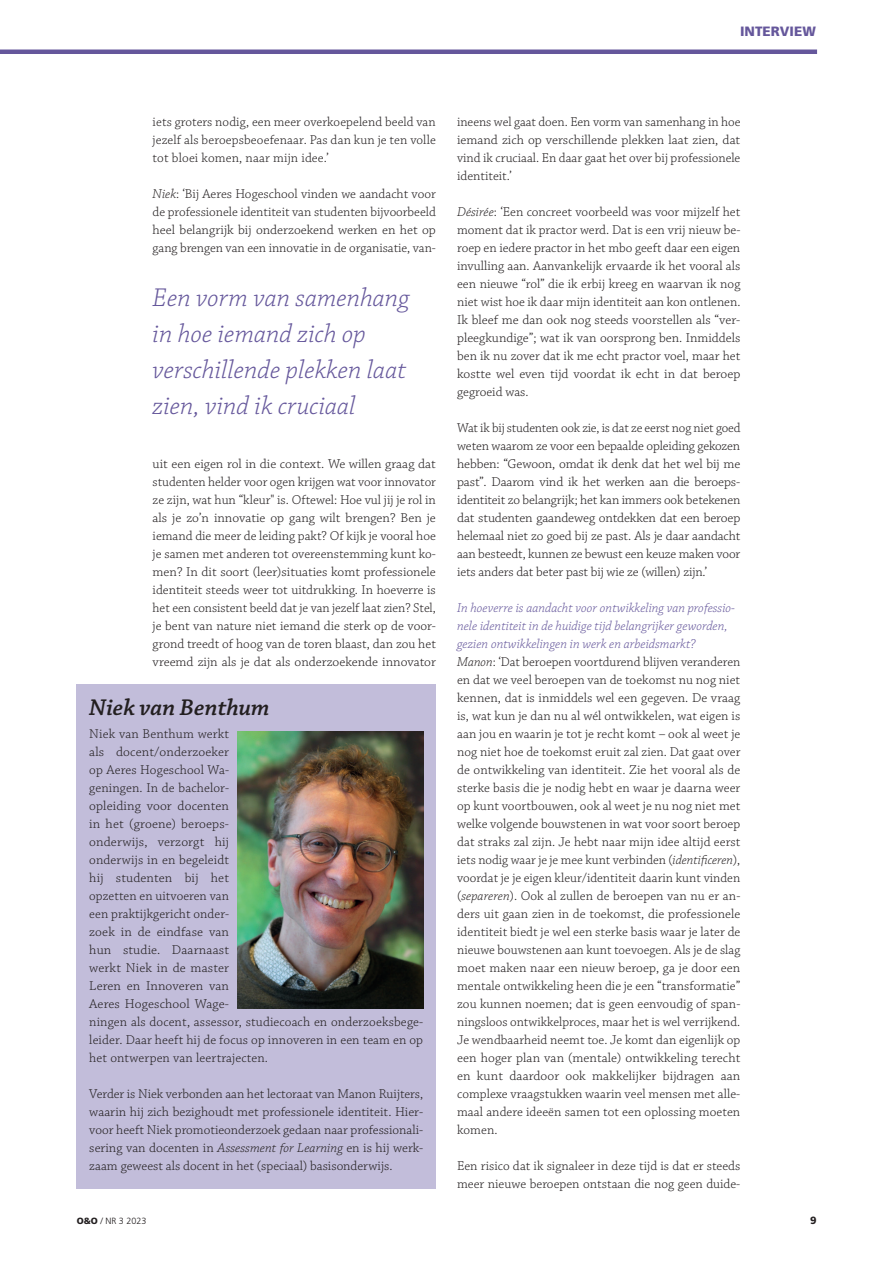
<style>
.page{position:relative;width:893px;height:1263px;background:#fff}
.page>*{position:absolute;margin:0;border:0;box-sizing:border-box;transform-origin:0 0}
.t1{font:italic 300 27px/36px "Chaparral Pro";color:#65579b}
.t2{font:italic 600 24px "Chaparral Pro";color:#231f20}
.t3{font:300 13.5px/18px "Chaparral Pro";letter-spacing:.005em;color:#231f20;text-align:justify}
.t4{font:900 13.5px "Frutiger LT Std";color:#65579b}
.t5{font:900 10.5px "Frutiger LT Std";color:#231f20}
.t6{font:300 9px "Frutiger LT Std";color:#231f20}
.s1{font-style:italic}
.s2{font-style:italic;color:#65579b}
.s3{font-weight:900}
</style>
<div class="page">
<div style="left:0;top:49px;width:817px;height:5px;background:#65579b"></div>
<div style="left:77px;top:684px;width:359px;height:504px;background:#c2bdda"></div>
<img style="left:238px;top:731px;width:185px;height:277px">
<p class="t4" style="left:740px;top:23px;width:77px">INTERVIEW</p>
<p class="t3" style="left:153px;top:113px;width:285px">iets groters nodig, een meer overkoepelend beeld van jezelf als beroepsbeoefenaar. Pas dan kun je ten volle tot bloei komen, naar mijn idee.’</p>
<p class="t3" style="left:153px;top:185px;width:285px"><span class="s1">Niek</span>: ‘Bij Aeres Hogeschool vinden we aandacht voor de professionele identiteit van studenten bijvoorbeeld heel belangrijk bij onderzoekend werken en het op gang brengen van een innovatie in de organisatie, van-</p>
<h1 class="t1" style="left:153px;top:281px;width:258px">Een vorm van samenhang in hoe iemand zich op verschillende plekken laat zien, vind ik cruciaal</h1>
<p class="t3" style="left:153px;top:455px;width:285px">uit een eigen rol in die context. We willen graag dat studenten helder voor ogen krijgen wat voor innovator ze zijn, wat hun “kleur" is. Oftewel: Hoe vul jij je rol in als je zo’n innovatie op gang wilt brengen? Ben je iemand die meer de leiding pakt? Of kijk je vooral hoe je samen met anderen tot overeenstemming kunt ko&shy;men? In dit soort (leer)situaties komt professionele identiteit steeds weer tot uitdrukking. In hoeverre is het een consistent beeld dat je van jezelf laat zien? Stel, je bent van nature niet iemand die sterk op de voor&shy;grond treedt of hoog van de toren blaast, dan zou het vreemd zijn als je dat als onderzoekende innovator</p>
<h2 class="t2" style="left:89px;top:693px;width:182px">Niek van Benthum</h2>
<p class="t3" style="left:89px;top:725px;width:335px;text-align:left">Niek van Benthum werkt<br>als docent/onderzoeker<br>op Aeres Hogeschool Wa-<br>geningen. In de bachelor-<br>opleiding voor docenten<br>in het (groene) beroeps-<br>onderwijs, verzorgt hij<br>onderwijs in en begeleidt<br>hij studenten bij het<br>opzetten en uitvoeren van<br>een praktijkgericht onder-<br>zoek in de eindfase van<br>hun studie. Daarnaast<br>werkt Niek in de master<br>Leren en Innoveren van<br>Aeres Hogeschool Wage-<br>ningen als docent, assessor, studiecoach en onderzoeksbege&shy;leider. Daar heeft hij de focus op innoveren in een team en op het ontwerpen van leertrajecten.</p>
<p class="t3" style="left:89px;top:1085px;width:335px">Verder is Niek verbonden aan het lectoraat van Manon Ruijters, waarin hij zich bezighoudt met professionele identiteit. Hier&shy;voor heeft Niek promotieonderzoek gedaan naar professionali&shy;sering van docenten in <span class="s1">Assessment for Learning</span> en is hij werk&shy;zaam geweest als docent in het (speciaal) basisonderwijs.</p>
<p class="t3" style="left:457px;top:113px;width:285px">ineens wel gaat doen. Een vorm van samenhang in hoe iemand zich op verschillende plekken laat zien, dat vind ik cruciaal. En daar gaat het over bij professionele identiteit.’</p>
<p class="t3" style="left:457px;top:203px;width:285px"><span class="s1">Désirée</span>: ‘Een concreet voorbeeld was voor mijzelf het moment dat ik practor werd. Dat is een vrij nieuw be&shy;roep en iedere practor in het mbo geeft daar een eigen invulling aan. Aanvankelijk ervaarde ik het vooral als een nieuwe “rol” die ik erbij kreeg en waarvan ik nog niet wist hoe ik daar mijn identiteit aan kon ontlenen.<br>Ik bleef me dan ook nog steeds voorstellen als “ver&shy;pleegkundige”; wat ik van oorsprong ben. Inmiddels ben ik nu zover dat ik me echt practor voel, maar het kostte wel even tijd voordat ik echt in dat beroep gegroeid was.</p>
<p class="t3" style="left:457px;top:419px;width:285px">Wat ik bij studenten ook zie, is dat ze eerst nog niet goed weten waarom ze voor een bepaalde opleiding gekozen hebben: “Gewoon, omdat ik denk dat het wel bij me past”. Daarom vind ik het werken aan die beroeps&shy;identiteit zo belangrijk; het kan immers ook betekenen dat studenten gaandeweg ontdekken dat een beroep helemaal niet zo goed bij ze past. Als je daar aandacht aan besteedt, kunnen ze bewust een keuze maken voor iets anders dat beter past bij wie ze (willen) zijn.’</p>
<p class="t3" style="left:457px;top:599px;width:285px;text-align:left"><span class="s2">In hoeverre is aandacht voor ontwikkeling van professio&shy;nele identiteit in de huidige tijd belangrijker geworden, gezien ontwikkelingen in werk en arbeidsmarkt?<br></span><span class="s1">Manon</span>: ‘Dat beroepen voortdurend blijven veranderen en dat we veel beroepen van de toekomst nu nog niet kennen, dat is inmiddels wel een gegeven. De vraag is, wat kun je dan nu al wél ontwikkelen, wat eigen is aan jou en waarin je tot je recht komt – ook al weet je nog niet hoe de toekomst eruit zal zien. Dat gaat over de ontwikkeling van identiteit. Zie het vooral als de sterke basis die je nodig hebt en waar je daarna weer op kunt voortbouwen, ook al weet je nu nog niet met welke volgende bouwstenen in wat voor soort beroep dat straks zal zijn. Je hebt naar mijn idee altijd eerst iets nodig waar je je mee kunt verbinden (<span class="s1">identificeren</span>), voordat je je eigen kleur/identiteit daarin kunt vinden (<span class="s1">separeren</span>). Ook al zullen de beroepen van nu er an&shy;ders uit gaan zien in de toekomst, die professionele identiteit biedt je wel een sterke basis waar je later de nieuwe bouwstenen aan kunt toevoegen. Als je de slag moet maken naar een nieuw beroep, ga je door een mentale ontwikkeling heen die je een “transformatie” zou kunnen noemen; dat is geen eenvoudig of span&shy;ningsloos ontwikkelproces, maar het is wel verrijkend.<br>Je wendbaarheid neemt toe. Je komt dan eigenlijk op een hoger plan van (mentale) ontwikkeling terecht en kunt daardoor ook makkelijker bijdragen aan complexe vraagstukken waarin veel mensen met alle&shy;maal andere ideeën samen tot een oplossing moeten komen.</p>
<p class="t3" style="left:457px;top:1157px;width:285px">Een risico dat ik signaleer in deze tijd is dat er steeds meer nieuwe beroepen ontstaan die nog geen duide-</p>
<p class="t6" style="left:77px;top:1216px;width:71px"><span class="s3">O&amp;O</span> / NR 3 2023</p>
<p class="t5" style="left:810px;top:1214px;width:8px">9</p>
</div>
